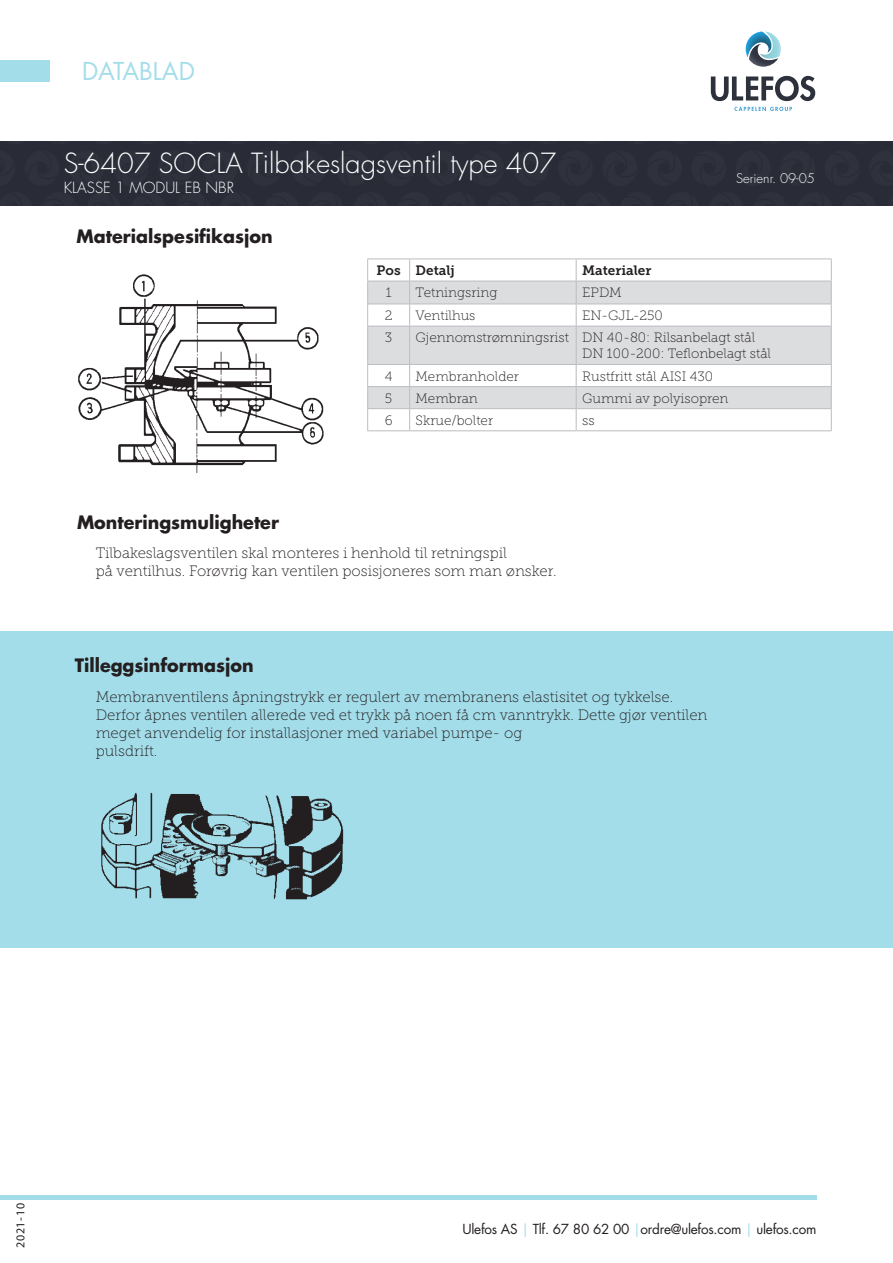
<style>
.page{position:relative;width:893px;height:1263px;background:#fff}
.page>*{position:absolute;margin:0;border:0;box-sizing:border-box;transform-origin:0 0}
.t1{font:300 27px "Futura Std";color:#fff}
.t2{font:24px "Futura Std";color:#a4ddea}
.t3{font:700 18px "Futura Std";color:#231f20}
.t4{font:15px/18px "Museo Slab 100";color:#231f20}
.t5{font:300 15px "Futura Std";color:#fff}
.t6{font:13.5px "Museo Slab 100";color:#231f20}
.t7{font:13.5px "Futura Std";letter-spacing:-.02em;color:#231f20}
.t8{font:13.5px "Museo Slab 700";color:#231f20}
.t9{font:300 13.05px "Futura Std";color:#fff}
.t10{font:12px "Myriad Pro";letter-spacing:.06em;color:#231f20}
.s1{color:#a4ddea}
</style>
<div class="page">
<div style="left:0;top:631px;width:893px;height:317px;background:#a4ddea"></div>
<svg style="left:368px;top:282px;width:463px;height:126px;fill:#dcdddf"></svg>
<hr style="left:367px;top:259px;width:43px;height:1px;background:#bcbdc0">
<hr style="left:410px;top:259px;width:166px;height:1px;background:#bcbdc0">
<hr style="left:576px;top:259px;width:256px;height:1px;background:#bcbdc0">
<hr style="left:367px;top:281px;width:43px;height:1px;background:#bcbdc0">
<hr style="left:410px;top:281px;width:166px;height:1px;background:#bcbdc0">
<hr style="left:576px;top:281px;width:256px;height:1px;background:#bcbdc0">
<hr style="left:367px;top:304px;width:43px;height:1px;background:#bcbdc0">
<svg style="left:367px;top:259px;width:1px;height:67px"></svg>
<hr style="left:410px;top:304px;width:166px;height:1px;background:#bcbdc0">
<svg style="left:409px;top:259px;width:1px;height:67px"></svg>
<hr style="left:576px;top:304px;width:256px;height:1px;background:#bcbdc0">
<svg style="left:576px;top:259px;width:1px;height:67px"></svg>
<svg style="left:831px;top:259px;width:1px;height:67px"></svg>
<hr style="left:367px;top:326px;width:43px;height:1px;background:#bcbdc0">
<hr style="left:367px;top:326px;width:1px;height:38px;background:#bcbdc0">
<hr style="left:410px;top:326px;width:166px;height:1px;background:#bcbdc0">
<hr style="left:409px;top:326px;width:1px;height:38px;background:#bcbdc0">
<hr style="left:576px;top:326px;width:256px;height:1px;background:#bcbdc0">
<hr style="left:576px;top:326px;width:1px;height:38px;background:#bcbdc0">
<hr style="left:831px;top:326px;width:1px;height:38px;background:#bcbdc0">
<hr style="left:367px;top:364px;width:43px;height:1px;background:#bcbdc0">
<hr style="left:410px;top:364px;width:166px;height:1px;background:#bcbdc0">
<hr style="left:576px;top:364px;width:256px;height:1px;background:#bcbdc0">
<hr style="left:367px;top:386px;width:43px;height:1px;background:#bcbdc0">
<hr style="left:410px;top:386px;width:166px;height:1px;background:#bcbdc0">
<hr style="left:576px;top:386px;width:256px;height:1px;background:#bcbdc0">
<hr style="left:367px;top:408px;width:43px;height:1px;background:#bcbdc0">
<svg style="left:367px;top:365px;width:1px;height:65px"></svg>
<hr style="left:410px;top:408px;width:166px;height:1px;background:#bcbdc0">
<svg style="left:409px;top:365px;width:1px;height:65px"></svg>
<hr style="left:576px;top:408px;width:256px;height:1px;background:#bcbdc0">
<svg style="left:576px;top:365px;width:1px;height:65px"></svg>
<svg style="left:831px;top:365px;width:1px;height:65px"></svg>
<hr style="left:367px;top:430px;width:43px;height:1px;background:#bcbdc0">
<hr style="left:410px;top:430px;width:166px;height:1px;background:#bcbdc0">
<hr style="left:576px;top:430px;width:256px;height:1px;background:#bcbdc0">
<img style="left:78px;top:274px;width:246px;height:199px">
<img style="left:101px;top:792px;width:243px;height:108px">
<div style="left:0;top:141px;width:893px;height:64px;background:#292b37"></div>
<hr style="left:0;top:1195px;width:816px;height:4px;background:#a4ddea">
<div style="left:0;top:61px;width:50px;height:21px;background:#a4ddea"></div>
<svg style="left:734px;top:107px;width:58px;height:4px"></svg>
<svg style="left:746px;top:31px;width:35px;height:36px"></svg>
<svg style="left:711px;top:76px;width:104px;height:25px"></svg>
<h2 class="t2" style="left:82px;top:56px;width:114px">DATABLAD</h2>
<p class="t1" style="left:64px;top:146px;width:494px">S-6407 SOCLA Tilbakeslagsventil type 407</p>
<p class="t5" style="left:64px;top:178px;width:172px">KLASSE 1 MODUL EB NBR</p>
<p class="t3" style="left:77px;top:225px;width:198px">Materialspesifikasjon</p>
<p class="t9" style="left:736px;top:170px;width:80px">Serienr. 09-05</p>
<p class="t3" style="left:77px;top:510px;width:203px">Monteringsmuligheter</p>
<p class="t8" style="left:377px;top:263px;width:26px">Pos</p>
<p class="t8" style="left:416px;top:263px;width:41px">Detalj</p>
<p class="t8" style="left:582px;top:263px;width:71px">Materialer</p>
<p class="t6" style="left:386px;top:285px;width:7px">1</p>
<p class="t6" style="left:416px;top:285px;width:83px">Tetningsring</p>
<p class="t6" style="left:582px;top:285px;width:41px">EPDM</p>
<p class="t6" style="left:385px;top:308px;width:9px">2</p>
<p class="t6" style="left:416px;top:308px;width:61px">Ventilhus</p>
<p class="t6" style="left:582px;top:308px;width:82px">EN-GJL-250</p>
<p class="t6" style="left:385px;top:330px;width:9px">3</p>
<p class="t6" style="left:416px;top:330px;width:155px">Gjennomstrømningsrist</p>
<p class="t6" style="left:582px;top:330px;width:174px">DN 40-80: Rilsanbelagt stål</p>
<p class="t6" style="left:582px;top:346px;width:190px">DN 100-200: Teflonbelagt stål</p>
<p class="t6" style="left:385px;top:369px;width:9px">4</p>
<p class="t6" style="left:416px;top:369px;width:105px">Membranholder</p>
<p class="t6" style="left:582px;top:369px;width:132px">Rustfritt stål AISI 430</p>
<p class="t6" style="left:385px;top:391px;width:9px">5</p>
<p class="t6" style="left:416px;top:391px;width:64px">Membran</p>
<p class="t6" style="left:582px;top:391px;width:148px">Gummi av polyisopren</p>
<p class="t6" style="left:385px;top:413px;width:9px">6</p>
<p class="t6" style="left:416px;top:413px;width:79px">Skrue/bolter</p>
<p class="t6" style="left:582px;top:413px;width:14px">ss</p>
<p class="t4" style="left:96px;top:543px;width:463px">Tilbakeslagsventilen skal monteres i henhold til retningspil<br>på ventilhus. Forøvrig kan ventilen posisjoneres som man ønsker.</p>
<p class="t3" style="left:75px;top:653px;width:180px">Tilleggsinformasjon</p>
<p class="t4" style="left:96px;top:688px;width:613px">Membranventilens åpningstrykk er regulert av membranens elastisitet og tykkelse.<br>Derfor åpnes ventilen allerede ved et trykk på noen få cm vanntrykk. Dette gjør ventilen meget anvendelig for installasjoner med variabel pumpe- og<br>pulsdrift.</p>
<p class="t10" style="left:13px;top:1248px;width:46px;rotate:-90deg">2021-10</p>
<p class="t7" style="left:462px;top:1220px;width:355px">Ulefos AS <span class="s1">|</span> Tlf. 67 80 62 00 <span class="s1">|</span>ordre@ulefos.com <span class="s1">|</span> ulefos.com</p>
</div>
